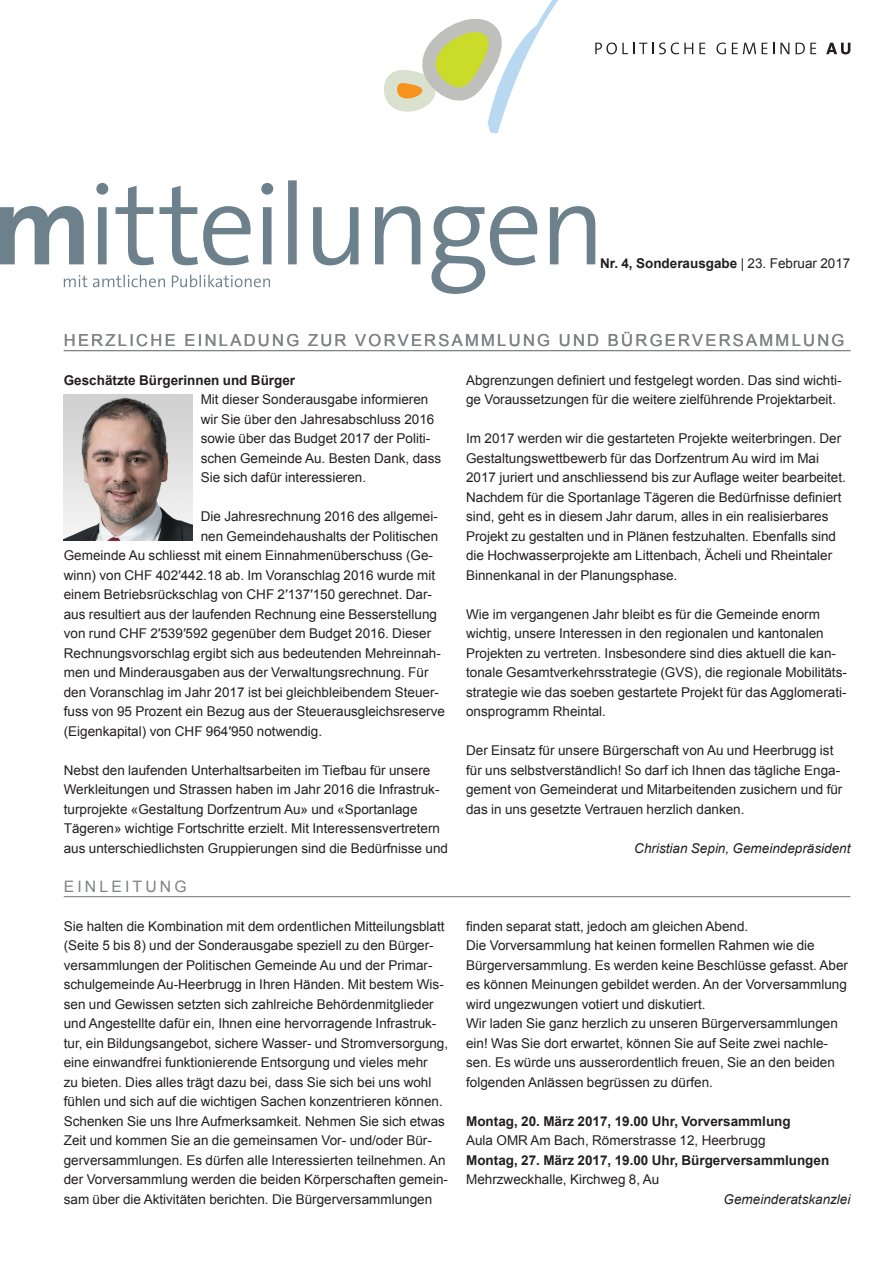
<style>
.page{position:relative;width:893px;height:1263px;background:#fff}
.page>*{position:absolute;margin:0;border:0;box-sizing:border-box;transform-origin:0 0}
.Rubrikentitel{font:16.5px "Arial";letter-spacing:.14em;color:#808285}
.Rubrikentitel-2{font:15.75px "Arial";letter-spacing:.2em;color:#808285}
.Grundtext{font:13.5px/19.5px "Arial";color:#231f20}
.Grundtext_Auszeichnu{font:700 13.5px "Arial";color:#231f20}
.Grundtext-2{font:italic 13.5px "Arial";color:#231f20}
.Grundtext-3{font:700 13.5px "Arial";color:#231f20}
.s1{font-weight:400}
</style>
<div class="page">
<svg style="left:595px;top:43px;width:98px;height:11px"></svg>
<svg style="left:699px;top:43px;width:6px;height:11px"></svg>
<svg style="left:716px;top:43px;width:10px;height:11px"></svg>
<svg style="left:732px;top:43px;width:24px;height:11px"></svg>
<svg style="left:762px;top:43px;width:5px;height:11px"></svg>
<svg style="left:780px;top:43px;width:9px;height:11px"></svg>
<svg style="left:796px;top:43px;width:20px;height:11px"></svg>
<svg style="left:826px;top:43px;width:24px;height:11px"></svg>
<svg style="left:384px;top:0;width:175px;height:134px"></svg>
<svg style="left:0;top:180px;width:595px;height:114px"></svg>
<svg style="left:64px;top:275px;width:206px;height:12px"></svg>
<hr style="left:64px;top:350px;width:786px;height:1px;background:#808285">
<img style="left:64px;top:394px;width:128px;height:147px">
<hr style="left:64px;top:896px;width:786px;height:1px;background:#808285">
<p class="Grundtext-3" style="left:600px;top:254px;width:252px">Nr. 4, Sonderausgabe <span class="s1">| 23. Februar 2017</span></p>
<p class="Rubrikentitel" style="left:64px;top:329px;width:782px">HERZLICHE EINLADUNG ZUR VORVERSAMMLUNG UND BÜRGERVERSAMMLUNG</p>
<p class="Grundtext_Auszeichnu" style="left:64px;top:371px;width:233px">Geschätzte Bürgerinnen und Bürger</p>
<p class="Grundtext" style="left:201px;top:390px;width:242px">Mit dieser Sonderausgabe informieren wir Sie über den Jahresabschluss 2016 sowie über das Budget 2017 der Politi&shy;schen Gemeinde Au. Besten Dank, dass Sie sich dafür interessieren.</p>
<p class="Grundtext" style="left:201px;top:507px;width:239px">Die Jahresrechnung 2016 des allgemei-</p>
<p class="Grundtext" style="left:201px;top:526px;width:239px">nen Gemeindehaushalts der Politischen</p>
<p class="Grundtext" style="left:64px;top:546px;width:371px">Gemeinde Au schliesst mit einem Einnahmenüberschuss (Ge-</p>
<p class="Grundtext" style="left:64px;top:565px;width:373px">winn) von CHF 402′442.18 ab. Im Voranschlag 2016 wurde mit</p>
<p class="Grundtext" style="left:64px;top:585px;width:370px">einem Betriebsrückschlag von CHF 2′137′150 gerechnet. Dar-</p>
<p class="Grundtext" style="left:64px;top:604px;width:375px">aus resultiert aus der laufenden Rechnung eine Besserstellung</p>
<p class="Grundtext" style="left:64px;top:624px;width:369px">von rund CHF 2′539′592 gegenüber dem Budget 2016. Dieser</p>
<p class="Grundtext" style="left:64px;top:643px;width:379px">Rechnungsvorschlag ergibt sich aus bedeutenden Mehreinnah-</p>
<p class="Grundtext" style="left:64px;top:663px;width:366px">men und Minderausgaben aus der Verwaltungsrechnung. Für</p>
<p class="Grundtext" style="left:64px;top:682px;width:377px">den Voranschlag im Jahr 2017 ist bei gleichbleibendem Steuer-</p>
<p class="Grundtext" style="left:64px;top:702px;width:383px">fuss von 95 Prozent ein Bezug aus der Steuerausgleichsreserve</p>
<p class="Grundtext" style="left:64px;top:721px;width:260px">(Eigenkapital) von CHF 964′950 notwendig.</p>
<p class="Grundtext" style="left:64px;top:760px;width:386px">Nebst den laufenden Unterhaltsarbeiten im Tiefbau für unsere Werkleitungen und Strassen haben im Jahr 2016 die Infrastruk&shy;turprojekte «Gestaltung Dorfzentrum Au» und «Sportanlage Tägeren» wichtige Fortschritte erzielt. Mit Interessensvertretern aus unterschiedlichsten Gruppierungen sind die Bedürfnisse und</p>
<p class="Grundtext" style="left:466px;top:370px;width:377px">Abgrenzungen definiert und festgelegt worden. Das sind wichti&shy;ge Voraussetzungen für die weitere zielführende Projektarbeit.</p>
<p class="Grundtext" style="left:466px;top:429px;width:381px">Im 2017 werden wir die gestarteten Projekte weiterbringen. Der Gestaltungswettbewerb für das Dorfzentrum Au wird im Mai 2017 juriert und anschliessend bis zur Auflage weiter bearbeitet.<br>Nachdem für die Sportanlage Tägeren die Bedürfnisse definiert sind, geht es in diesem Jahr darum, alles in ein realisierbares Projekt zu gestalten und in Plänen festzuhalten. Ebenfalls sind die Hochwasserprojekte am Littenbach, Ächeli und Rheintaler Binnenkanal in der Planungsphase.</p>
<p class="Grundtext" style="left:466px;top:604px;width:382px">Wie im vergangenen Jahr bleibt es für die Gemeinde enorm wichtig, unsere Interessen in den regionalen und kantonalen Projekten zu vertreten. Insbesondere sind dies aktuell die kan&shy;tonale Gesamtverkehrsstrategie (GVS), die regionale Mobilitäts&shy;strategie wie das soeben gestartete Projekt für das Agglomerati&shy;onsprogramm Rheintal.</p>
<p class="Grundtext" style="left:466px;top:741px;width:378px">Der Einsatz für unsere Bürgerschaft von Au und Heerbrugg ist für uns selbstverständlich! So darf ich Ihnen das tägliche Enga&shy;gement von Gemeinderat und Mitarbeitenden zusichern und für das in uns gesetzte Vertrauen herzlich danken.</p>
<p class="Grundtext-2" style="left:634px;top:839px;width:218px">Christian Sepin, Gemeindepräsident</p>
<p class="Rubrikentitel-2" style="left:64px;top:876px;width:124px">EINLEITUNG</p>
<p class="Grundtext" style="left:64px;top:916px;width:386px">Sie halten die Kombination mit dem ordentlichen Mitteilungsblatt (Seite 5 bis 8) und der Sonderausgabe speziell zu den Bürger&shy;versammlungen der Politischen Gemeinde Au und der Primar&shy;schulgemeinde Au-Heerbrugg in Ihren Händen. Mit bestem Wis&shy;sen und Gewissen setzten sich zahlreiche Behördenmitglieder und Angestellte dafür ein, Ihnen eine hervorragende Infrastruk&shy;tur, ein Bildungsangebot, sichere Wasser- und Stromversorgung, eine einwandfrei funktionierende Entsorgung und vieles mehr<br>zu bieten. Dies alles trägt dazu bei, dass Sie sich bei uns wohl fühlen und sich auf die wichtigen Sachen konzentrieren können.<br>Schenken Sie uns Ihre Aufmerksamkeit. Nehmen Sie sich etwas Zeit und kommen Sie an die gemeinsamen Vor- und/oder Bür&shy;gerversammlungen. Es dürfen alle Interessierten teilnehmen. An der Vorversammlung werden die beiden Körperschaften gemein&shy;sam über die Aktivitäten berichten. Die Bürgerversammlungen</p>
<p class="Grundtext" style="left:466px;top:916px;width:284px">finden separat statt, jedoch am gleichen Abend.</p>
<p class="Grundtext" style="left:466px;top:936px;width:383px">Die Vorversammlung hat keinen formellen Rahmen wie die Bürgerversammlung. Es werden keine Beschlüsse gefasst. Aber es können Meinungen gebildet werden. An der Vorversammlung wird ungezwungen votiert und diskutiert.</p>
<p class="Grundtext" style="left:466px;top:1014px;width:373px">Wir laden Sie ganz herzlich zu unseren Bürgerversammlungen ein! Was Sie dort erwartet, können Sie auf Seite zwei nachle&shy;sen. Es würde uns ausserordentlich freuen, Sie an den beiden folgenden Anlässen begrüssen zu dürfen.</p>
<p class="Grundtext_Auszeichnu" style="left:466px;top:1112px;width:326px">Montag, 20. März 2017, 19.00 Uhr, Vorversammlung</p>
<p class="Grundtext" style="left:466px;top:1131px;width:301px">Aula OMR Am Bach, Römerstrasse 12, Heerbrugg</p>
<p class="Grundtext_Auszeichnu" style="left:466px;top:1151px;width:365px">Montag, 27. März 2017, 19.00 Uhr, Bürgerversammlungen</p>
<p class="Grundtext" style="left:466px;top:1170px;width:195px">Mehrzweckhalle, Kirchweg 8, Au</p>
<p class="Grundtext-2" style="left:724px;top:1190px;width:128px">Gemeinderatskanzlei</p>
</div>
